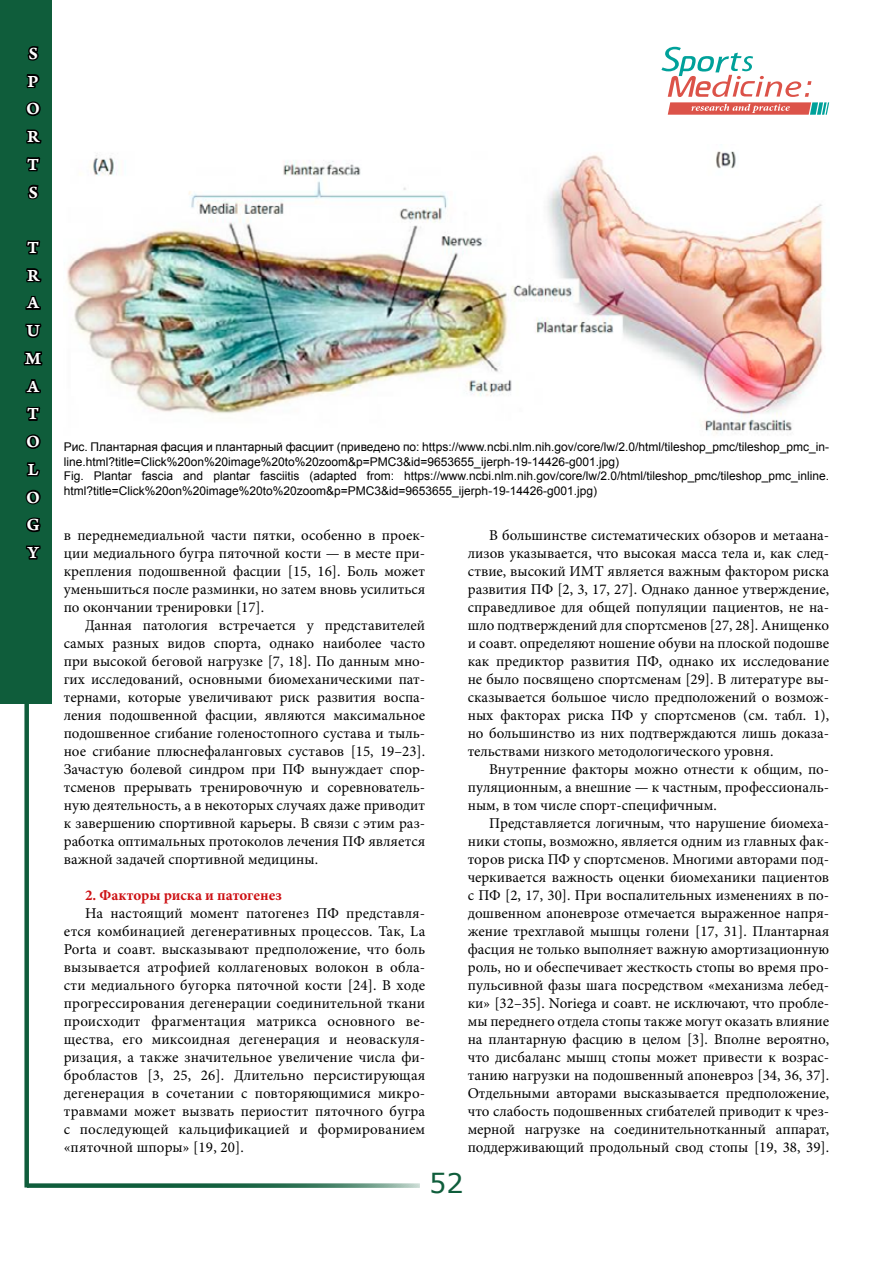
<style>
.page{position:relative;width:893px;height:1263px;background:#fff}
.page>*{position:absolute;margin:0;border:0;box-sizing:border-box;transform-origin:0 0}
.t1{font:27px "Verdana";color:#0f5d3b}
.t2{font:18px/27.8px "Arno Pro Smbd Caption";color:#fff}
.osn-text{font:15px/18px "Minion Pro";color:#000;text-align:justify}
.t3{font:700 15px "Minion Pro";color:#cd1013}
.Подрисуночная_подпис{font:12px/14.4px "Arial";color:#000}
</style>
<div class="page">
<div style="left:24px;top:112px;width:5px;height:1075px;background:#0f5d3b"></div>
<svg style="left:27px;top:1183px;width:393px;height:5px;background:#438065"></svg>
<svg style="left:661px;top:47px;width:168px;height:68px"></svg>
<div style="left:0;top:0;width:52px;height:704px;background:#0f5d3b"></div>
<svg style="left:27px;top:46px;width:12px;height:15px"></svg>
<svg style="left:26px;top:74px;width:14px;height:15px"></svg>
<svg style="left:25px;top:101px;width:16px;height:15px"></svg>
<svg style="left:26px;top:129px;width:16px;height:15px"></svg>
<svg style="left:23px;top:157px;width:20px;height:403px"></svg>
<img style="left:67px;top:144px;width:757px;height:290px">
<p class="t2" style="left:26px;top:40px;width:15px">S<br>P<br>O<br>R<br>T<br>S</p>
<p class="t2" style="left:25px;top:234px;width:18px">T<br>R<br>A<br>U<br>M<br>A<br>T<br>O<br>L<br>O<br>G<br>Y</p>
<p class="Подрисуночная_подпис" style="left:64px;top:440px;width:767px">Рис. Плантарная фасция и плантарный фасциит (приведено по: https://www.ncbi.nlm.nih.gov/core/lw/2.0/html/tileshop_pmc/tileshop_pmc_in&shy;line.html?title=Click%20on%20image%20to%20zoom&amp;p=PMC3&amp;id=9653655_ijerph-19-14426-g001.jpg)</p>
<p class="Подрисуночная_подпис" style="left:64px;top:469px;width:767px">Fig. Plantar fascia and plantar fasciitis (adapted from: https://www.ncbi.nlm.nih.gov/core/lw/2.0/html/tileshop_pmc/tileshop_pmc_inline. html?title=Click%20on%20image%20to%20zoom&amp;p=PMC3&amp;id=9653655_ijerph-19-14426-g001.jpg)</p>
<p class="osn-text" style="left:64px;top:526px;width:363px">в переднемедиальной части пятки, особенно в проек&shy;ции медиального бугра пяточной кости — в месте при&shy;крепления подошвенной фасции [15, 16]. Боль может уменьшиться после разминки, но затем вновь усилиться по окончании тренировки [17].</p>
<p class="osn-text" style="left:64px;top:616px;width:363px;text-indent:21px">Данная патология встречается у представителей самых разных видов спорта, однако наиболее часто при высокой беговой нагрузке [7, 18]. По данным мно&shy;гих исследований, основными биомеханическими пат&shy;тернами, которые увеличивают риск развития воспа&shy;ления подошвенной фасции, являются максимальное подошвенное сгибание голеностопного сустава и тыль&shy;ное сгибание плюснефаланговых суставов [15, 19–23].<br>Зачастую болевой синдром при ПФ вынуждает спор&shy;тсменов прерывать тренировочную и соревнователь&shy;ную деятельность, а в некоторых случаях даже приводит к завершению спортивной карьеры. В связи с этим раз&shy;работка оптимальных протоколов лечения ПФ является важной задачей спортивной медицины.</p>
<p class="t3" style="left:85px;top:885px;width:198px">2. Факторы риска и патогенез</p>
<p class="osn-text" style="left:64px;top:904px;width:363px;text-indent:21px">На настоящий момент патогенез ПФ представля&shy;ется комбинацией дегенеративных процессов. Так, La Porta и соавт. высказывают предположение, что боль вызывается атрофией коллагеновых волокон в обла&shy;сти медиального бугорка пяточной кости [24]. В ходе прогрессирования дегенерации соединительной ткани происходит фрагментация матрикса основного ве&shy;щества, его миксоидная дегенерация и неоваскуля&shy;ризация, а также значительное увеличение числа фи&shy;бробластов [3, 25, 26]. Длительно персистирующая дегенерация в сочетании с повторяющимися микро&shy;травмами может вызвать периостит пяточного бугра с последующей кальцификацией и формированием «пяточной шпоры» [19, 20].</p>
<p class="osn-text" style="left:468px;top:526px;width:363px;text-indent:21px">В большинстве систематических обзоров и метаана&shy;лизов указывается, что высокая масса тела и, как след&shy;ствие, высокий ИМТ является важным фактором риска развития ПФ [2, 3, 17, 27]. Однако данное утверждение, справедливое для общей популяции пациентов, не на&shy;шло подтверждений для спортсменов [27, 28]. Анищенко и соавт. определяют ношение обуви на плоской подошве как предиктор развития ПФ, однако их исследование не было посвящено спортсменам [29]. В литературе вы&shy;сказывается большое число предположений о возмож&shy;ных факторах риска ПФ у спортсменов (см. табл. 1), но большинство из них подтверждаются лишь доказа&shy;тельствами низкого методологического уровня.</p>
<p class="osn-text" style="left:468px;top:760px;width:363px;text-indent:21px">Внутренние факторы можно отнести к общим, по&shy;пуляционным, а внешние — к частным, профессиональ&shy;ным, в том числе спорт-специфичным.</p>
<p class="osn-text" style="left:468px;top:814px;width:363px;text-indent:21px">Представляется логичным, что нарушение биомеха&shy;ники стопы, возможно, является одним из главных фак&shy;торов риска ПФ у спортсменов. Многими авторами под&shy;черкивается важность оценки биомеханики пациентов с ПФ [2, 17, 30]. При воспалительных изменениях в по&shy;дошвенном апоневрозе отмечается выраженное напря&shy;жение трехглавой мышцы голени [17, 31]. Плантарная фасция не только выполняет важную амортизационную роль, но и обеспечивает жесткость стопы во время про&shy;пульсивной фазы шага посредством «механизма лебед&shy;ки» [32–35]. Noriega и соавт. не исключают, что пробле&shy;мы переднего отдела стопы также могут оказать влияние на плантарную фасцию в целом [3]. Вполне вероятно, что дисбаланс мышц стопы может привести к возрас&shy;танию нагрузки на подошвенный апоневроз [34, 36, 37].<br>Отдельными авторами высказывается предположение, что слабость подошвенных сгибателей приводит к чрез&shy;мерной нагрузке на соединительнотканный аппарат, поддерживающий продольный свод стопы [19, 38, 39].</p>
<h1 class="t1" style="left:429px;top:1164px;width:36px">52</h1>
</div>
